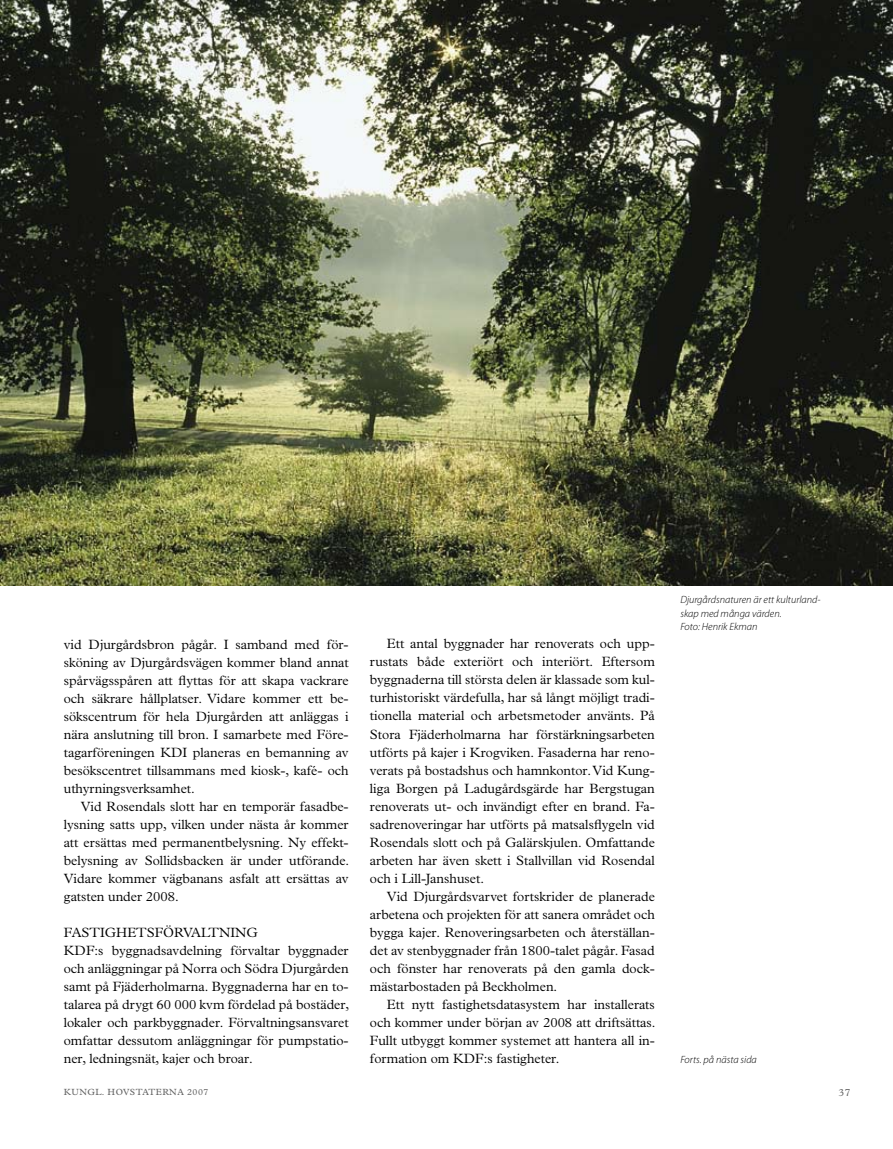
<style>
.page{position:relative;width:893px;height:1149px;background:#fff}
.page>*{position:absolute;margin:0;border:0;box-sizing:border-box;transform-origin:0 0}
.t1{font:300 13.5px/18px "Plantin";color:#000;text-align:justify}
.t2{font:italic 300 10.5px/13.5px "Myriad Pro";color:#000}
.t3{font:10.5px "Plantin";color:#636363}
.t4{font:9px "Plantin";letter-spacing:.05em;color:#636363}
</style>
<div class="page">
<img style="left:0;top:0;width:893px;height:585px">
<p class="t1" style="left:64px;top:635px;width:286px">vid Djurgårdsbron pågår. I samband med för&shy;sköning av Djurgårdsvägen kommer bland annat spårvägsspåren att flyttas för att skapa vackrare och säkrare hållplatser. Vidare kommer ett be&shy;sökscentrum för hela Djurgården att anläggas i nära anslutning till bron. I samarbete med Före&shy;tagarföreningen KDI planeras en bemanning av besökscentret tillsammans med kiosk-, kafé- och uthyrningsverksamhet.</p>
<p class="t1" style="left:64px;top:796px;width:287px;text-indent:17px">Vid Rosendals slott har en temporär fasadbe&shy;lysning satts upp, vilken under nästa år kommer att ersättas med permanentbelysning. Ny effekt&shy;belysning av Sollidsbacken är under utförande.<br>Vidare kommer vägbanans asfalt att ersättas av gatsten under 2008.</p>
<p class="t1" style="left:64px;top:922px;width:287px;text-align:left">Fastighetsförvaltning<br>KDF:s byggnadsavdelning förvaltar byggnader och anläggningar på Norra och Södra Djurgården samt på Fjäderholmarna. Byggnaderna har en to&shy;talarea på drygt 60 000 kvm fördelad på bostäder, lokaler och parkbyggnader. Förvaltningsansvaret omfattar dessutom anläggningar för pumpstatio&shy;ner, ledningsnät, kajer och broar.</p>
<p class="t1" style="left:370px;top:634px;width:286px;text-indent:17px">Ett antal byggnader har renoverats och upp&shy;rustats både exteriört och interiört. Eftersom byggnaderna till största delen är klassade som kul&shy;turhistoriskt värdefulla, har så långt möjligt tradi&shy;tionella material och arbetsmetoder använts. På Stora Fjäderholmarna har förstärkningsarbeten utförts på kajer i Krogviken. Fasaderna har reno&shy;verats på bostadshus och hamnkontor. Vid Kung&shy;liga Borgen på Ladugårdsgärde har Bergstugan renoverats ut- och invändigt efter en brand. Fa&shy;sadrenoveringar har utförts på matsalsflygeln vid Rosendals slott och på Galärskjulen. Omfattande arbeten har även skett i Stallvillan vid Rosendal och i Lill-Janshuset.</p>
<p class="t1" style="left:370px;top:886px;width:286px;text-indent:17px">Vid Djurgårdsvarvet fortskrider de planerade arbetena och projekten för att sanera området och bygga kajer. Renoveringsarbeten och återställan&shy;det av stenbyggnader från 1800-talet pågår. Fasad och fönster har renoverats på den gamla dock&shy;mästarbostaden på Beckholmen.</p>
<p class="t1" style="left:370px;top:994px;width:287px;text-indent:17px">Ett nytt fastighetsdatasystem har installerats och kommer under början av 2008 att driftsättas.<br>Fullt utbyggt kommer systemet att hantera all in&shy;formation om KDF:s fastigheter.</p>
<p class="t2" style="left:680px;top:593px;width:142px">Djurgårdsnaturen är ett kulturland&shy;skap med många värden.<br>Foto: Henrik Ekman</p>
<p class="t2" style="left:680px;top:1052px;width:78px">Forts. på nästa sida</p>
<p class="t4" style="left:64px;top:1086px;width:146px">KUNGL. HOVSTATERNA 2007</p>
<p class="t3" style="left:838px;top:1085px;width:14px">37</p>
</div>
